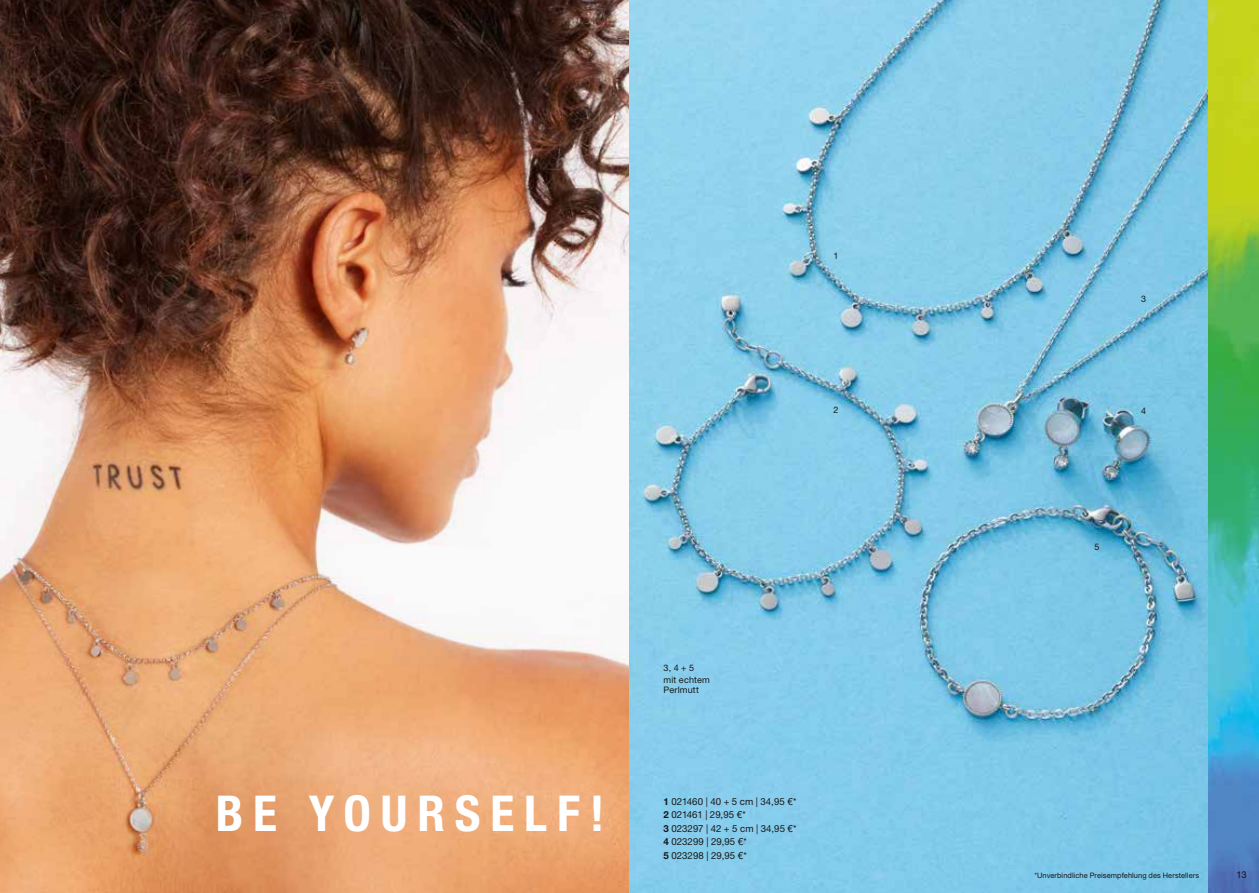
<style>
.page{position:relative;width:1259px;height:893px;background:#fff}
.page>*{position:absolute;margin:0;border:0;box-sizing:border-box;transform-origin:0 0}
.t1{font:700 condensed 49.5px "Helvetica Neue LT Std";letter-spacing:.2em;color:#fff}
.t2{font:9.75px/13.5px "Helvetica Neue LT Std";letter-spacing:.01em;color:#181716}
.t3{font:9.45px "Helvetica Neue LT Std";color:#181716}
.t4{font:9px/11.7px "Helvetica Neue LT Std";letter-spacing:.025em;color:#181716}
.t5{font:7.5px "Helvetica Neue LT Std";letter-spacing:.01em;color:#181716}
.s1{font-weight:700}
</style>
<div class="page">
<img style="left:0;top:0;width:1209px;height:893px">
<img style="left:1209px;top:0;width:50px;height:893px">
<h1 class="t1" style="left:216px;top:783px;width:390px">BE YOURSELF!</h1>
<p class="t4" style="left:833px;top:250px;width:6px">1</p>
<p class="t4" style="left:1141px;top:293px;width:6px">3</p>
<p class="t4" style="left:833px;top:404px;width:6px">2</p>
<p class="t4" style="left:1141px;top:405px;width:6px">4</p>
<p class="t4" style="left:663px;top:662px;width:48px">3, 4 + 5<br>mit echtem</p>
<p class="t4" style="left:663px;top:684px;width:37px">Perlmutt</p>
<p class="t2" style="left:663px;top:795px;width:135px"><span class="s1">1</span> 021460 | 40 + 5 cm | 34,95 €*<br><span class="s1">2</span> 021461 | 29,95 €*<br><span class="s1">3</span> 023297 | 42 + 5 cm | 34,95 €*<br><span class="s1">4</span> 023299 | 29,95 €*<br><span class="s1">5</span> 023298 | 29,95 €*</p>
<p class="t4" style="left:1094px;top:540px;width:6px">5</p>
<p class="t5" style="left:1034px;top:871px;width:166px">*Unverbindliche Preisempfehlung des Herstellers</p>
<p class="t3" style="left:1236px;top:869px;width:12px">13</p>
</div>
